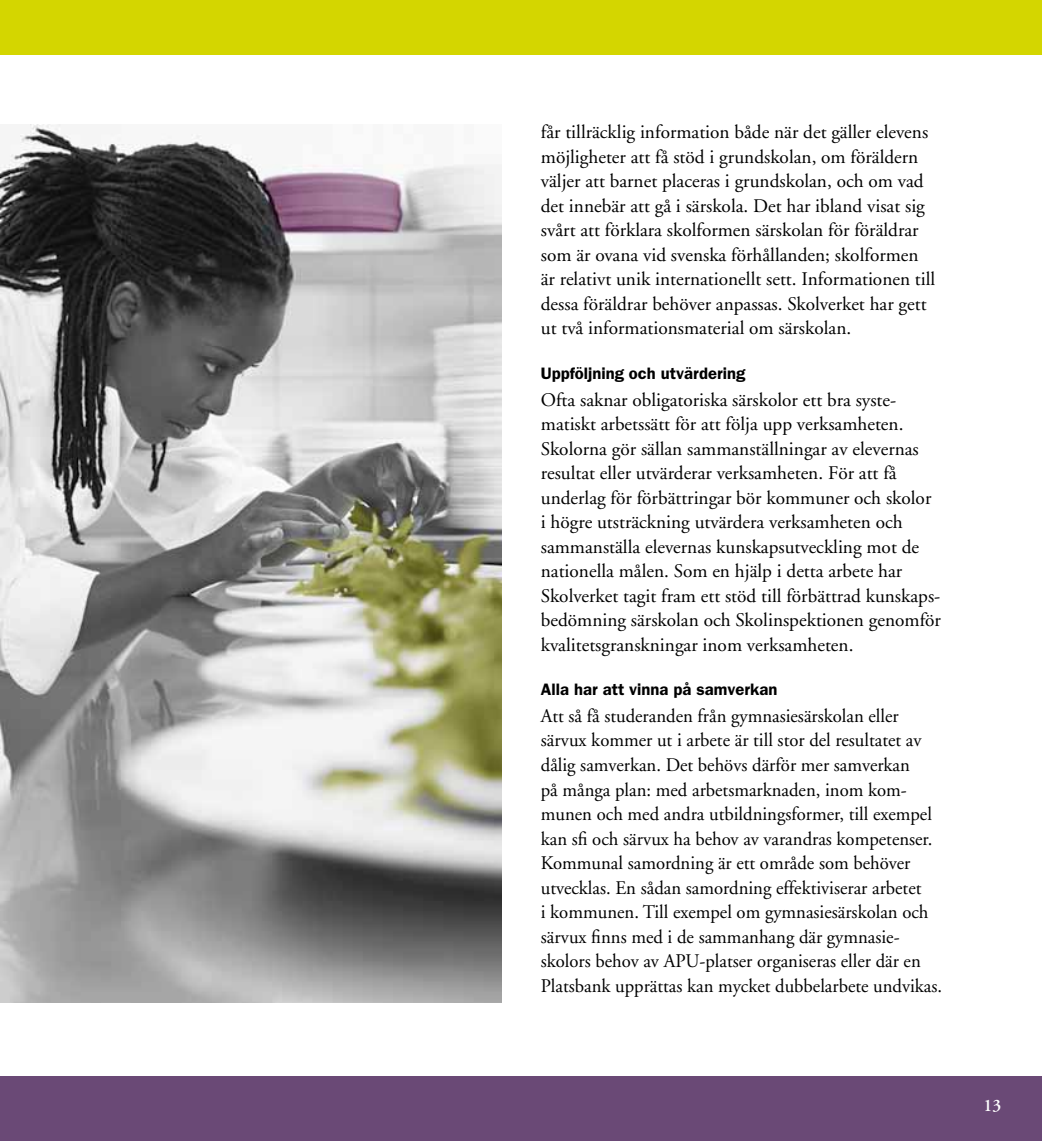
<style>
.page{position:relative;width:1042px;height:1141px;background:#fff}
.page>*{position:absolute;margin:0;border:0;box-sizing:border-box;transform-origin:0 0}
.t1{font:19.25px/24.5px "Adobe Garamond";color:#000}
.t2{font:600 17.5px "Adobe Garamond";color:#fff}
.t3{font:600 16.62px "Franklin Gothic";color:#000}
</style>
<div class="page">
<img style="left:0;top:124px;width:501px;height:878px">
<div style="left:0;top:1076px;width:1042px;height:65px;background:#6a4976"></div>
<div style="left:0;top:0;width:1042px;height:55px;background:#d4d600"></div>
<p class="t1" style="left:541px;top:120px;width:396px">får tillräcklig information både när det gäller elevens möjligheter att få stöd i grundskolan, om föräldern väljer att barnet placeras i grundskolan, och om vad det innebär att gå i särskola. Det har ibland visat sig svårt att förklara skolformen särskolan för föräldrar som är ovana vid svenska förhållanden; skolformen är relativt unik internationellt sett. Informationen till dessa föräldrar behöver anpassas. Skolverket har gett ut två informationsmaterial om särskolan.</p>
<p class="t3" style="left:541px;top:363px;width:206px">Uppföljning och utvärdering</p>
<p class="t1" style="left:541px;top:388px;width:402px">Ofta saknar obligatoriska särskolor ett bra syste&shy;matiskt arbetssätt för att följa upp verksamheten.<br>Skolorna gör sällan sammanställningar av elevernas resultat eller utvärderar verksamheten. För att få underlag för förbättringar bör kommuner och skolor i högre utsträckning utvärdera verksamheten och sammanställa elevernas kunskapsutveckling mot de nationella målen. Som en hjälp i detta arbete har Skolverket tagit fram ett stöd till förbättrad kunskaps&shy;bedömning särskolan och Skolinspektionen genomför kvalitetsgranskningar inom verksamheten.</p>
<p class="t3" style="left:541px;top:679px;width:238px">Alla har att vinna på samverkan</p>
<p class="t1" style="left:541px;top:704px;width:403px">Att så få studeranden från gymnasiesärskolan eller särvux kommer ut i arbete är till stor del resultatet av dålig samverkan. Det behövs därför mer samverkan<br>på många plan: med arbetsmarknaden, inom kom&shy;munen och med andra utbildningsformer, till exempel kan sfi och särvux ha behov av varandras kompetenser.<br>Kommunal samordning är ett område som behöver utvecklas. En sådan samordning effektiviserar arbetet<br>i kommunen. Till exempel om gymnasiesärskolan och särvux finns med i de sammanhang där gymnasie&shy;skolors behov av APU-platser organiseras eller där en Platsbank upprättas kan mycket dubbelarbete undvikas.</p>
<p class="t2" style="left:983px;top:1096px;width:19px">13</p>
</div>
